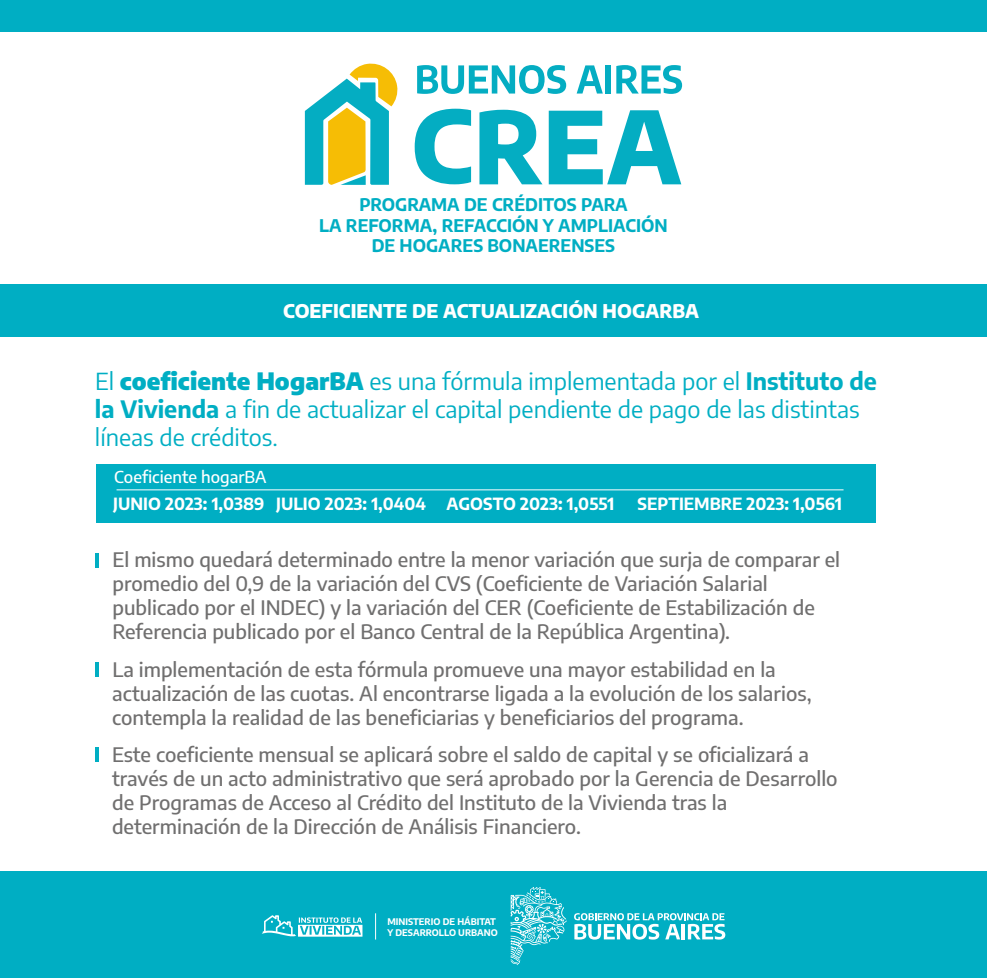
<style>
.page{position:relative;width:987px;height:978px;background:#fff}
.page>*{position:absolute;margin:0;border:0;box-sizing:border-box;transform-origin:0 0}
.t1{font:23.5px/28px "Encode Sans";color:#00aec3}
.t2{font:500 20px/24px "Encode Sans";color:#706f6f}
.t3{font:800 18.6px "Encode Sans";color:#fff}
.t4{font:700 17.1px/20.6px "Encode Sans";color:#00aec3;text-align:center}
.t5{font:700 16.5px "Encode Sans";color:#fff}
.t6{font:500 16.5px "Encode Sans";color:#fff}
.t7{font:700 9px/10.8px "Encode Sans";color:#fff}
.s1{font-weight:900}
.s2{font-weight:700}
</style>
<div class="page">
<div style="left:0;top:285px;width:986px;height:52px;background:#00aec3"></div>
<div style="left:0;top:0;width:986px;height:32px;background:#00aec3"></div>
<svg style="left:417px;top:65px;width:149px;height:29px"></svg>
<svg style="left:576px;top:65px;width:26px;height:29px"></svg>
<div style="left:605px;top:65px;width:6px;height:29px;background:#04adc2"></div>
<svg style="left:616px;top:65px;width:66px;height:29px"></svg>
<svg style="left:414px;top:109px;width:57px;height:75px"></svg>
<svg style="left:479px;top:110px;width:63px;height:74px"></svg>
<svg style="left:548px;top:110px;width:133px;height:74px"></svg>
<svg style="left:305px;top:63px;width:93px;height:122px"></svg>
<hr style="left:95px;top:553px;width:4px;height:15px;background:#00aec3">
<hr style="left:95px;top:662px;width:4px;height:14px;background:#00aec3">
<hr style="left:95px;top:747px;width:4px;height:15px;background:#00aec3">
<div style="left:0;top:871px;width:986px;height:107px;background:#00aec3"></div>
<svg style="left:574px;top:913px;width:151px;height:26px"></svg>
<svg style="left:375px;top:913px;width:1px;height:26px"></svg>
<svg style="left:510px;top:887px;width:56px;height:78px"></svg>
<svg style="left:261px;top:915px;width:101px;height:21px"></svg>
<div style="left:96px;top:464px;width:780px;height:58px;background:#00aec3"></div>
<hr style="left:116px;top:489px;width:727px;height:1px;background:#fff">
<p class="t4" style="left:319px;top:193px;width:350px">PROGRAMA DE CRÉDITOS PARA<br>LA REFORMA, REFACCIÓN Y AMPLIACIÓN<br>DE HOGARES BONAERENSES</p>
<p class="t3" style="left:283px;top:296px;width:417px">COEFICIENTE DE ACTUALIZACIÓN HOGARBA</p>
<p class="t1" style="left:95px;top:366px;width:783px">El <span class="s1">coeficiente HogarBA</span> es una fórmula implementada por el <span class="s2">Instituto de la Vivienda</span> a fin de actualizar el capital pendiente de pago de las distintas líneas de créditos.</p>
<p class="t6" style="left:114px;top:465px;width:154px">Coeficiente hogarBA</p>
<p class="t5" style="left:113px;top:492px;width:314px">JUNIO 2023: 1,0389 JULIO 2023: 1,0404</p>
<p class="t5" style="left:637px;top:492px;width:206px">SEPTIEMBRE 2023: 1,0561</p>
<p class="t5" style="left:446px;top:492px;width:169px">AGOSTO 2023: 1,0551</p>
<p class="t2" style="left:112px;top:546px;width:729px">El mismo quedará determinado entre la menor variación que surja de comparar el promedio del 0,9 de la variación del CVS (Coeficiente de Variación Salarial publicado por el INDEC) y la variación del CER (Coeficiente de Estabilización de Referencia publicado por el Banco Central de la República Argentina).</p>
<p class="t2" style="left:112px;top:657px;width:700px">La implementación de esta fórmula promueve una mayor estabilidad en la actualización de las cuotas. Al encontrarse ligada a la evolución de los salarios, contempla la realidad de las beneficiarias y beneficiarios del programa.</p>
<p class="t2" style="left:112px;top:742px;width:727px">Este coeficiente mensual se aplicará sobre el saldo de capital y se oficializará a través de un acto administrativo que será aprobado por la Gerencia de Desarrollo de Programas de Acceso al Crédito del Instituto de la Vivienda tras la determinación de la Dirección de Análisis Financiero.</p>
<p class="t7" style="left:387px;top:916px;width:112px">MINISTERIO DE HÁBITAT<br>Y DESARROLLO URBANO</p>
</div>
